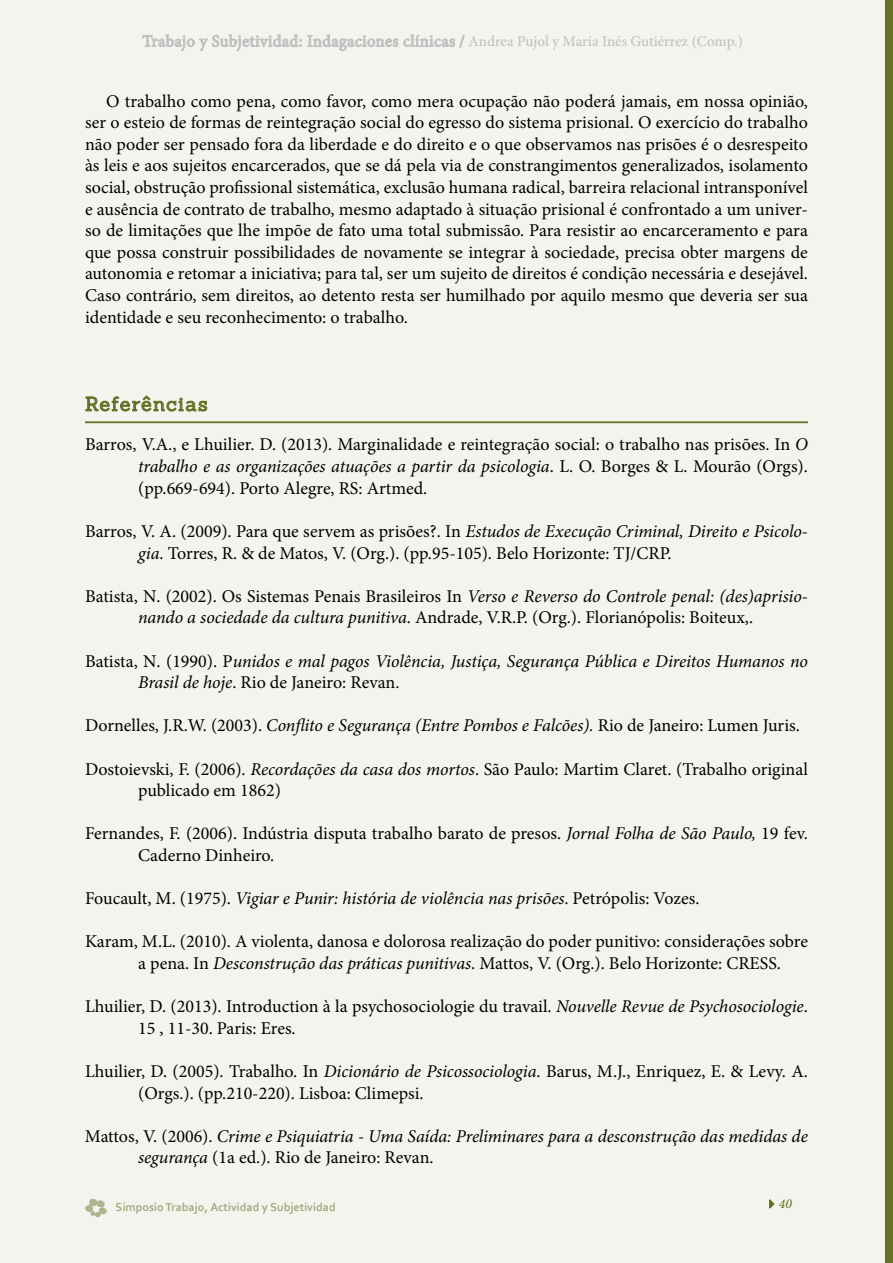
<style>
.page{position:relative;width:893px;height:1263px;background:#f3f4ee}
.page>*{position:absolute;margin:0;border:0;box-sizing:border-box;transform-origin:0 0}
.t1{font:19.5px "Sanchez";letter-spacing:.075em;color:#667026}
.t2{font:18px/21.6px "Minion Pro";color:#000}
.t3{font:italic 18px/21.6px "Minion Pro";letter-spacing:-.005em;color:#000}
.t4{font:italic 500 13.5px "Minion Pro";color:#667026}
.t5{font:700 12px "Corbel";color:#667026}
.s1{font-style:italic}
.s2{font-style:normal}
</style>
<div class="page">
<svg style="left:142px;top:34px;width:323px;height:17px"></svg>
<svg style="left:769px;top:1199px;width:6px;height:10px"></svg>
<div style="left:885px;top:0;width:8px;height:1263px;background:#667026"></div>
<svg style="left:85px;top:1199px;width:22px;height:19px"></svg>
<hr style="left:85px;top:421px;width:723px;height:2px;background:#667026">
<svg style="left:85px;top:396px;width:122px;height:16px"></svg>
<p class="t2" style="left:85px;top:90px;width:724px;text-align:justify;text-indent:21px">O trabalho como pena, como favor, como mera ocupação não poderá jamais, em nossa opinião, ser o esteio de formas de reintegração social do egresso do sistema prisional. O exercício do trabalho não poder ser pensado fora da liberdade e do direito e o que observamos nas prisões é o desrespeito às leis e aos sujeitos encarcerados, que se dá pela via de constrangimentos generalizados, isolamento social, obstrução profissional sistemática, exclusão humana radical, barreira relacional intransponível e ausência de contrato de trabalho, mesmo adaptado à situação prisional é confrontado a um univer&shy;so de limitações que lhe impõe de fato uma total submissão. Para resistir ao encarceramento e para que possa construir possibilidades de novamente se integrar à sociedade, precisa obter margens de autonomia e retomar a iniciativa; para tal, ser um sujeito de direitos é condição necessária e desejável.<br>Caso contrário, sem direitos, ao detento resta ser humilhado por aquilo mesmo que deveria ser sua identidade e seu reconhecimento: o trabalho.</p>
<p class="t1" style="left:85px;top:391px;width:124px">Referências</p>
<p class="t2" style="left:138px;top:434px;width:671px;text-align:justify;text-indent:-53px">Barros, V.A., e Lhuilier. D. (2013). Marginalidade e reintegração social: o trabalho nas prisões. In <span class="s1">O trabalho e as organizações atuações a partir da psicologia</span>. L. O. Borges &amp; L. Mourão (Orgs). (pp.669-694). Porto Alegre, RS: Artmed.</p>
<p class="t2" style="left:138px;top:520px;width:671px;text-indent:-53px">Barros, V. A. (2009). Para que servem as prisões?. In <span class="s1">Estudos de Execução Criminal, Direito e Psicolo&shy;gia</span>. Torres, R. &amp; de Matos, V. (Org.). (pp.95-105). Belo Horizonte: TJ/CRP.</p>
<p class="t2" style="left:85px;top:585px;width:724px;text-align:center">Batista, N. (2002). Os Sistemas Penais Brasileiros In <span class="s1">Verso e Reverso do Controle penal: (des)aprisio&shy;nando a sociedade da cultura punitiva</span>. Andrade, V.R.P. (Org.). Florianópolis: Boiteux,.</p>
<p class="t3" style="left:138px;top:650px;width:671px;text-indent:-53px"><span class="s2">Batista, N. (1990). P</span>unidos e mal pagos Violência, Justiça, Segurança Pública e Direitos Humanos no<br>Brasil de hoje<span class="s2">. Rio de Janeiro: Revan.</span></p>
<p class="t2" style="left:85px;top:715px;width:716px">Dornelles, J.R.W. (2003). <span class="s1">Conflito e Segurança (Entre Pombos e Falcões).</span> Rio de Janeiro: Lumen Juris.</p>
<p class="t2" style="left:138px;top:758px;width:671px;text-indent:-53px">Dostoievski, F. (2006). <span class="s1">Recordações da casa dos mortos</span>. São Paulo: Martim Claret. (Trabalho original publicado em 1862)</p>
<p class="t2" style="left:138px;top:823px;width:671px;text-indent:-53px">Fernandes, F. (2006). Indústria disputa trabalho barato de presos. <span class="s1">Jornal Folha de São Paulo,</span> 19 fev.<br>Caderno Dinheiro.</p>
<p class="t3" style="left:85px;top:887px;width:616px"><span class="s2">Foucault, M. (1975).</span> Vigiar e Punir: história de violência nas prisões<span class="s2">. Petrópolis: Vozes.</span></p>
<p class="t2" style="left:138px;top:931px;width:671px;text-indent:-53px">Karam, M.L. (2010). A violenta, danosa e dolorosa realização do poder punitivo: considerações sobre a pena. In <span class="s1">Desconstrução das práticas punitivas</span>. Mattos, V. (Org.). Belo Horizonte: CRESS.</p>
<p class="t2" style="left:138px;top:996px;width:671px;text-indent:-53px">Lhuilier, D. (2013). Introduction à la psychosociologie du travail. <span class="s1">Nouvelle Revue de Psychosociologie</span>.<br>15 , 11-30. Paris: Eres.</p>
<p class="t2" style="left:138px;top:1060px;width:671px;text-indent:-53px">Lhuilier, D. (2005). Trabalho. In <span class="s1">Dicionário de Psicossociologia</span>. Barus, M.J., Enriquez, E. &amp; Levy. A. (Orgs.). (pp.210-220). Lisboa: Climepsi.</p>
<p class="t3" style="left:138px;top:1125px;width:671px;text-indent:-53px"><span class="s2">Mattos, V. (2006).</span> Crime e Psiquiatria - Uma Saída: Preliminares para a desconstrução das medidas de segurança <span class="s2">(1a ed.). Rio de Janeiro: Revan.</span></p>
<p class="t5" style="left:116px;top:1199px;width:222px">Simposio Trabajo, Actividad y Subjetividad</p>
<p class="t4" style="left:779px;top:1195px;width:15px">40</p>
</div>
